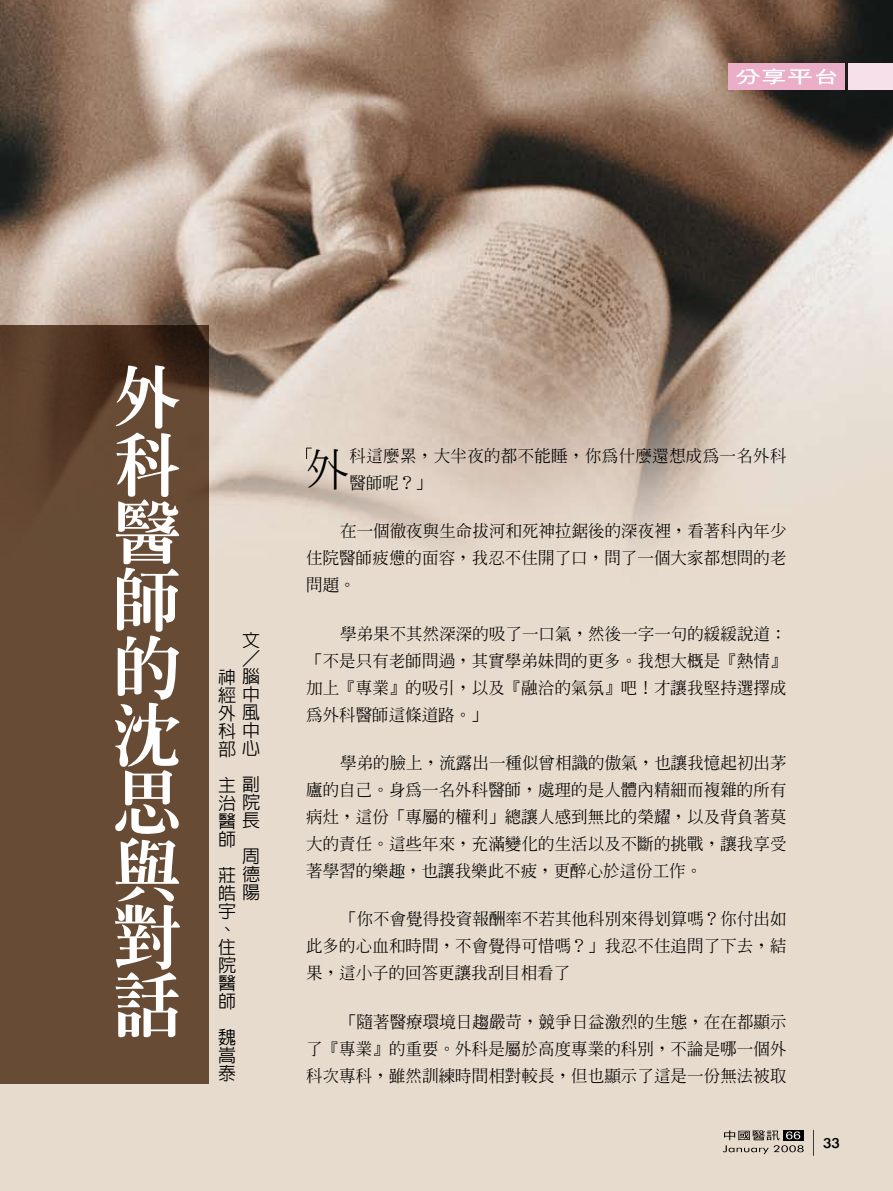
<style>
.page{position:relative;width:893px;height:1191px;background:#fff}
.page>*{position:absolute;margin:0;border:0;box-sizing:border-box;transform-origin:0 0}
.t1{font:800 67.5px/67.5px "Inn Ming";color:#fff;text-align:justify}
.t2{font:500 43.5px "Inn Ming";color:#000}
.t3{font:500 18px/18.3px "Lin Gothic";color:#000}
.t4{font:500 16.5px/27px "Inn Ming";letter-spacing:.005em;color:#000;text-align:justify}
.t5{font:16.2px "Li Gothic Med";color:#000;scale:1.11 1}
</style>
<div class="page">
<img style="left:0;top:0;width:893px;height:1191px">
<svg style="left:0;top:325px;width:208px;height:758px;background:#644831"></svg>
<svg style="left:306px;top:447px;width:6px;height:12px"></svg>
<svg style="left:813px;top:1130px;width:1px;height:25px"></svg>
<svg style="left:723px;top:1130px;width:81px;height:24px;background:#a8a096"></svg>
<div style="left:728px;top:64px;width:116px;height:26px;background:#ebaec8"></div>
<svg style="left:736px;top:69px;width:101px;height:15px"></svg>
<div style="left:848px;top:64px;width:45px;height:26px;background:#f7e0ea"></div>
<svg style="left:243px;top:650px;width:17px;height:17px"></svg>
<h1 class="t1" style="left:114px;top:363px;width:68px">外科醫師的沈思與對話</h1>
<p class="t3" style="left:218px;top:622px;width:43px;line-height:36px;text-align:right">文<br>神腦</p>
<p class="t3" style="left:218px;top:685px;width:45px">經中外風科中部　心　</p>
<p class="t3" style="left:218px;top:775px;width:45px">主副治院醫長　</p>
<p class="t3" style="left:218px;top:847px;width:43px;text-align:justify;text-indent:24px">周莊德皓陽</p>
<p class="t3" style="left:218px;top:830px;width:21px">師　</p>
<p class="t3" style="left:218px;top:901px;width:21px">宇、住院醫師　</p>
<p class="t3" style="left:218px;top:1027px;width:19px;text-align:justify">魏嵩泰</p>
<h2 class="t2" style="left:306px;top:447px;width:45px">外</h2>
<p class="t4" style="left:350px;top:442px;width:438px">科這麼累，大半夜的都不能睡，你為什麼還想成為一名外科醫師呢？」</p>
<p class="t4" style="left:306px;top:517px;width:482px;text-indent:34px">在一個徹夜與生命拔河和死神拉鋸後的深夜裡，看著科內年少住院醫師疲憊的面容，我忍不住開了口，問了一個大家都想問的老問題。</p>
<p class="t4" style="left:306px;top:620px;width:482px;text-indent:34px">學弟果不其然深深的吸了一口氣，然後一字一句的緩緩說道：「不是只有老師問過，其實學弟妹問的更多。我想大概是『熱情』加上『專業』的吸引，以及『融洽的氣氛』吧！才讓我堅持選擇成為外科醫師這條道路。」</p>
<p class="t4" style="left:306px;top:749px;width:482px;text-indent:34px">學弟的臉上，流露出一種似曾相識的傲氣，也讓我憶起初出茅廬的自己。身為一名外科醫師，處理的是人體內精細而複雜的所有病灶，這份「專屬的權利」總讓人感到無比的榮耀，以及背負著莫大的責任。這些年來，充滿變化的生活以及不斷的挑戰，讓我享受著學習的樂趣，也讓我樂此不疲，更醉心於這份工作。</p>
<p class="t4" style="left:306px;top:905px;width:482px;text-indent:34px">「你不會覺得投資報酬率不若其他科別來得划算嗎？你付出如此多的心血和時間，不會覺得可惜嗎？」我忍不住追問了下去，結果，這小子的回答更讓我刮目相看了</p>
<p class="t4" style="left:306px;top:1007px;width:482px;text-indent:34px">「隨著醫療環境日趨嚴苛，競爭日益激烈的生態，在在都顯示了『專業』的重要。外科是屬於高度專業的科別，不論是哪一個外科次專科，雖然訓練時間相對較長，但也顯示了這是一份無法被取</p>
<p class="t5" style="left:823px;top:1134px;width:9px">33</p>
</div>
